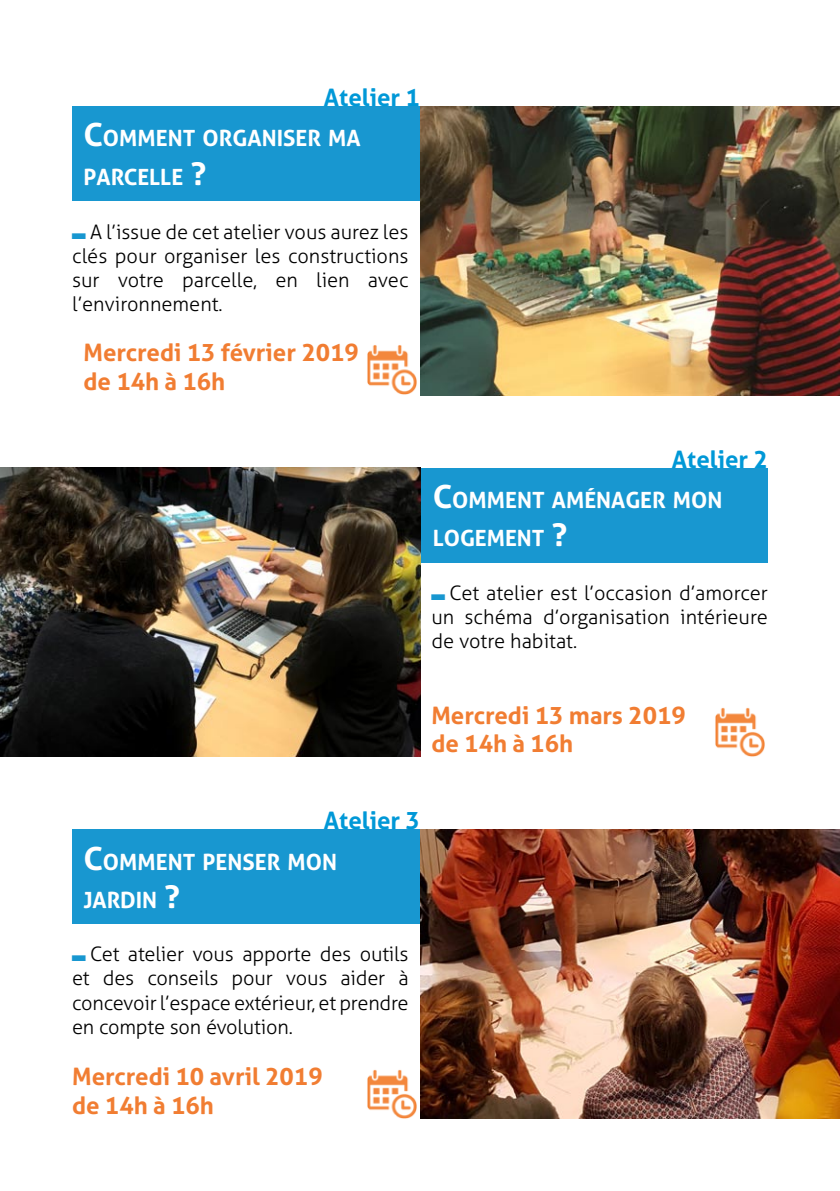
<style>
.page{position:relative;width:840px;height:1191px;background:#fff}
.page>*{position:absolute;margin:0;border:0;box-sizing:border-box;transform-origin:0 0}
.t1{font:700 24px/28.8px "Aller";color:#f17d32}
.t2{font:700 24px "Aller";color:#0098d7}
.t3{font:700 22.4px/38.4px "Aller";color:#fff}
.t4{font:300 20px/24px "Aller";color:#000;text-align:justify}
.s1{font-size:32px}
.s2{font-family:"cauetest 3";font-weight:400;font-size:18px;color:#1897d0}
</style>
<div class="page">
<div style="left:72px;top:829px;width:348px;height:95px;background:#1897d0"></div>
<div style="left:72px;top:106px;width:348px;height:95px;background:#1897d0"></div>
<img style="left:367px;top:345px;width:50px;height:50px">
<img style="left:367px;top:1069px;width:50px;height:50px">
<img style="left:420px;top:106px;width:419px;height:289px">
<div style="left:420px;top:468px;width:347px;height:94px;background:#1897d0"></div>
<img style="left:715px;top:707px;width:50px;height:50px">
<img style="left:0;top:468px;width:420px;height:289px">
<img style="left:420px;top:829px;width:419px;height:289px">
<p class="t2" style="left:324px;top:83px;width:97px">ATELIER 1</p>
<p class="t3" style="left:83px;top:119px;width:278px"><span class="s1">C</span>OMMENT ORGANISER MA<br>PARCELLE <span class="s1">?</span></p>
<p class="t4" style="left:72px;top:220px;width:338px"><span class="s2">_</span>A l’issue de cet atelier vous aurez les clés pour organiser les constructions sur votre parcelle, en lien avec l’environnement.</p>
<p class="t1" style="left:83px;top:338px;width:277px">MERCREDI 13 FÉVRIER 2019<br>DE 14H À 16H</p>
<p class="t2" style="left:671px;top:444px;width:97px">ATELIER 2</p>
<p class="t3" style="left:432px;top:480px;width:291px"><span class="s1">C</span>OMMENT AMÉNAGER MON<br>LOGEMENT <span class="s1">?</span></p>
<p class="t4" style="left:431px;top:581px;width:338px"><span class="s2">_</span>Cet atelier est l’occasion d’amorcer un schéma d’organisation intérieure de votre habitat.</p>
<p class="t1" style="left:431px;top:700px;width:256px">MERCREDI 13 MARS 2019<br>DE 14H À 16H</p>
<p class="t2" style="left:324px;top:806px;width:97px">ATELIER 3</p>
<p class="t3" style="left:83px;top:842px;width:255px"><span class="s1">C</span>OMMENT PENSER MON<br>JARDIN <span class="s1">?</span></p>
<p class="t4" style="left:72px;top:942px;width:338px"><span class="s2">_</span>Cet atelier vous apporte des outils et des conseils pour vous aider à concevoir l’espace extérieur, et prendre en compte son évolution.</p>
<p class="t1" style="left:72px;top:1062px;width:252px">MERCREDI 10 AVRIL 2019<br>DE 14H À 16H</p>
</div>
